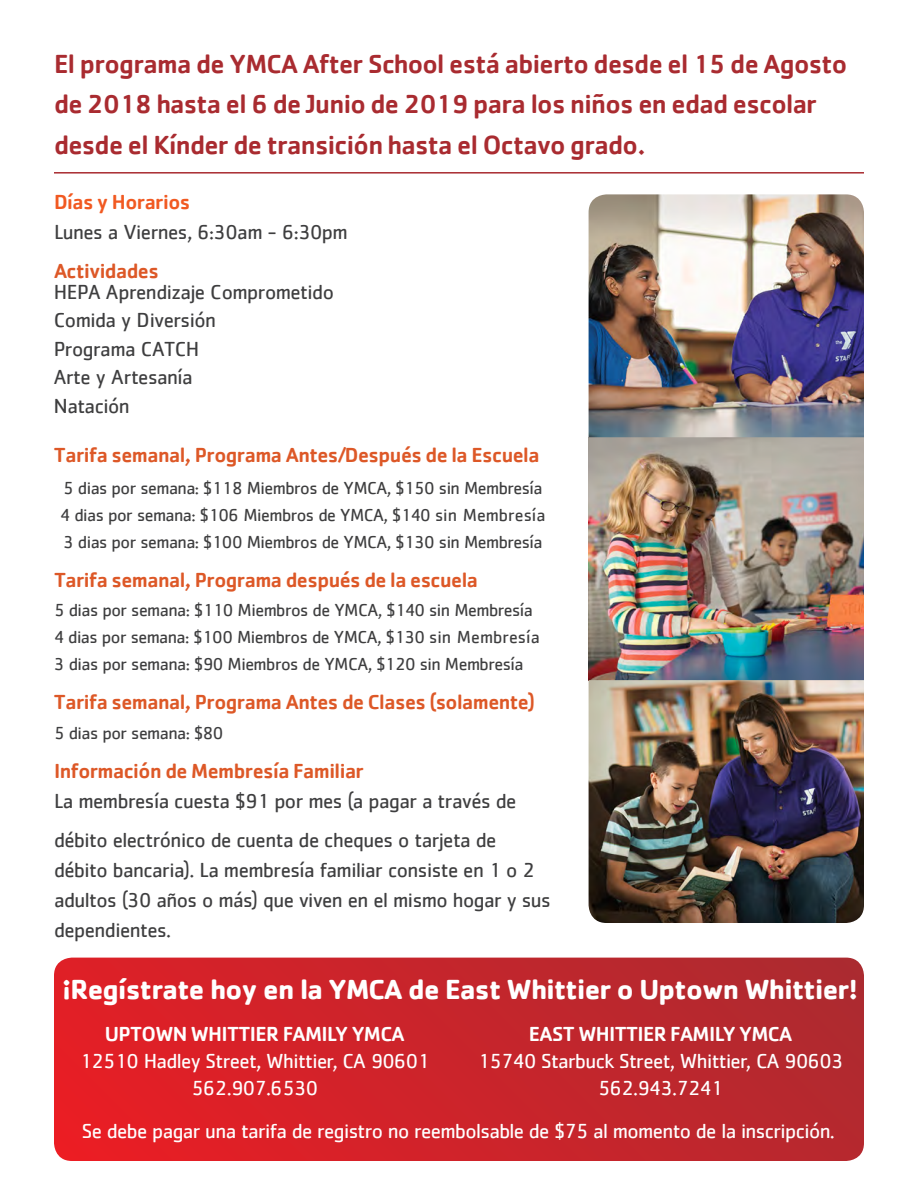
<style>
.page{position:relative;width:918px;height:1188px;background:#fff}
.page>*{position:absolute;margin:0;border:0;box-sizing:border-box;transform-origin:0 0}
.t1{font:700 28.5px "Cachet";letter-spacing:-.025em;color:#fff}
.t2{font:500 27px/40.5px "Cachet";letter-spacing:-.025em;color:#a92b30}
.t3{font:21px/30px "Cachet";letter-spacing:-.025em;color:#3e3e3f}
.t4{font:21px/27px "Cachet";letter-spacing:-.03em;color:#fff;text-align:center}
.t5{font:500 21px "Cachet";letter-spacing:-.025em;color:#dd5827}
.t6{font:18px/27.3px "Cachet";letter-spacing:-.03em;color:#3e3e3f}
.s1{font-weight:500;color:#f15921}
.s2{font-weight:500;color:#dd5827}
.s3{font-weight:500}
</style>
<div class="page">
<hr style="left:54px;top:172px;width:810px;height:2px;background:#a92b30">
<svg style="left:54px;top:958px;width:810px;height:203px;background:#ca242b"></svg>
<img style="left:589px;top:194px;width:275px;height:729px">
<p class="t2" style="left:54px;top:43px;width:795px">El programa de YMCA After School está abierto desde el 15 de Agosto de 2018 hasta el 6 de Junio de 2019 para los niños en edad escolar desde el Kínder de transición hasta el Octavo grado.</p>
<p class="t3" style="left:54px;top:187px;width:295px"><span class="s1">Días y Horarios<br></span>Lunes a Viernes, 6:30am - 6:30pm</p>
<p class="t3" style="left:54px;top:260px;width:281px;line-height:21px"><span class="s2">Actividades<br></span>HEPA Aprendizaje Comprometido</p>
<p class="t3" style="left:54px;top:306px;width:164px;line-height:28.5px">Comida y Diversión<br>Programa CATCH<br>Arte y Artesanía<br>Natación</p>
<p class="t5" style="left:54px;top:442px;width:487px">Tarifa semanal, Programa Antes/Después de la Escuela</p>
<p class="t6" style="left:60px;top:474px;width:487px">5 dias por semana: $118 Miembros de YMCA, $150 sin Membresía<br>4 dias por semana: $106 Miembros de YMCA, $140 sin Membresía<br>3 dias por semana: $100 Miembros de YMCA, $130 sin Membresía</p>
<p class="t5" style="left:54px;top:568px;width:425px">Tarifa semanal, Programa después de la escuela</p>
<p class="t6" style="left:54px;top:596px;width:487px">5 dias por semana: $110 Miembros de YMCA, $140 sin Membresía<br>4 dias por semana: $100 Miembros de YMCA, $130 sin Membresía<br>3 dias por semana: $90 Miembros de YMCA, $120 sin Membresía</p>
<p class="t5" style="left:54px;top:689px;width:483px">Tarifa semanal, Programa Antes de Clases (solamente)</p>
<p class="t6" style="left:54px;top:719px;width:171px">5 dias por semana: $80</p>
<p class="t3" style="left:54px;top:756px;width:464px"><span class="s2">Información de Membresía Familiar<br></span>La membresía cuesta $91 por mes (a pagar a través de</p>
<p class="t3" style="left:54px;top:825px;width:498px">débito electrónico de cuenta de cheques o tarjeta de débito bancaria). La membresía familiar consiste en 1 o 2 adultos (30 años o más) que viven en el mismo hogar y sus dependientes.</p>
<p class="t1" style="left:62px;top:971px;width:797px">¡Regístrate hoy en la YMCA de East Whittier o Uptown Whittier!</p>
<p class="t4" style="left:80px;top:1020px;width:352px"><span class="s3">UPTOWN WHITTIER FAMILY YMCA<br></span>12510 Hadley Street, Whittier, CA 90601<br>562.907.6530</p>
<p class="t4" style="left:478px;top:1020px;width:367px"><span class="s3">EAST WHITTIER FAMILY YMCA<br></span>15740 Starbuck Street, Whittier, CA 90603<br>562.943.7241</p>
<p class="t4" style="left:82px;top:1117px;width:755px">Se debe pagar una tarifa de registro no reembolsable de $75 al momento de la inscripción.</p>
</div>
